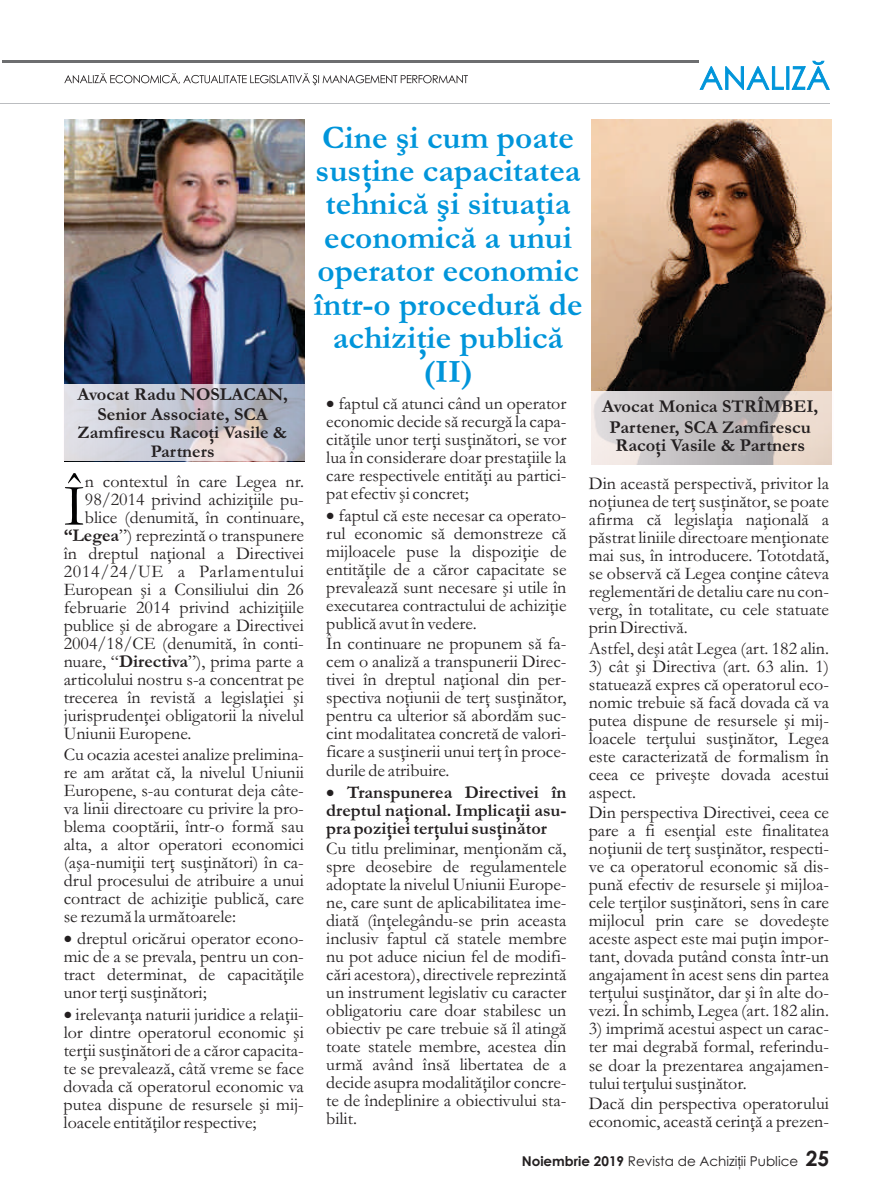
<style>
.page{position:relative;width:893px;height:1191px;background:#fff}
.page>*{position:absolute;margin:0;border:0;box-sizing:border-box;transform-origin:0 0}
.t1{font:60px "Garamond";color:#020203}
.t2{font:700 33px/33.5px "Garamond";color:#0095da;text-align:center}
.t3{font:700 18.3px/20.5px "Garamond";color:#231f20;text-align:center}
.t4{font:18px/18px "Garamond";color:#231f20;text-align:justify}
.t5{font:700 18px/18px "Garamond";color:#231f20;text-align:center}
.t6{font:18px "Garamond";letter-spacing:.04em;color:#231f20}
.t7{font:13.5px "Century Gothic";color:#231f20}
.s1{font-weight:700}
.s2{font-family:"Arial Narrow"}
.s3{font-weight:700;font-size:21px}
</style>
<div class="page">
<hr style="left:2px;top:60px;width:697px;height:3px;background:#6d6e70">
<svg style="left:64px;top:73px;width:404px;height:12px"></svg>
<hr style="left:0;top:103px;width:829px;height:1px;background:#bbbdc0">
<svg style="left:700px;top:61px;width:130px;height:29px"></svg>
<img style="left:64px;top:119px;width:241px;height:265px">
<svg style="left:64px;top:384px;width:241px;height:77px;background:#c9c8d2"></svg>
<img style="left:592px;top:119px;width:240px;height:272px">
<svg style="left:591px;top:391px;width:241px;height:74px;background:#cfc9c7"></svg>
<p class="t3" style="left:77px;top:386px;width:212px">Avocat Radu NOSLACAN,<br>Senior Associate, SCA</p>
<p class="t5" style="left:78px;top:426px;width:211px">Zamfirescu Racoţi Vasile &amp;<br>Partners</p>
<h1 class="t1" style="left:64px;top:485px;width:23px">Î</h1>
<p class="t4" style="left:85px;top:474px;width:221px">n contextul în care Legea nr.</p>
<p class="t4" style="left:85px;top:492px;width:221px">98/2014 privind achiziţiile pu-</p>
<p class="t4" style="left:85px;top:510px;width:221px">blice (denumită, în continuare,</p>
<p class="t4" style="left:64px;top:528px;width:242px"><span class="s1">“Legea</span>”) reprezintă o transpunere</p>
<p class="t4" style="left:64px;top:546px;width:242px">în dreptul naţional a Directivei</p>
<p class="t6" style="left:64px;top:565px;width:242px">2014/24/UE a Parlamentului</p>
<p class="t4" style="left:64px;top:582px;width:242px">European şi a Consiliului din 26</p>
<p class="t4" style="left:64px;top:600px;width:242px">februarie 2014 privind achiziţiile</p>
<p class="t4" style="left:64px;top:618px;width:242px">publice şi de abrogare a Directivei</p>
<p class="t4" style="left:64px;top:636px;width:242px">2004/18/CE (denumită, în conti-</p>
<p class="t4" style="left:64px;top:654px;width:242px">nuare, “<span class="s1">Directiva</span>”), prima parte a</p>
<p class="t4" style="left:64px;top:672px;width:242px">articolului nostru s-a concentrat pe</p>
<p class="t4" style="left:64px;top:690px;width:242px">trecerea în revistă a legislaţiei şi</p>
<p class="t4" style="left:64px;top:709px;width:242px">jurisprudenţei obligatorii la nivelul</p>
<p class="t4" style="left:64px;top:727px;width:129px">Uniunii Europene.</p>
<p class="t4" style="left:64px;top:747px;width:242px">Cu ocazia acestei analize prelimina&shy;re am arătat că, la nivelul Uniunii Europene, s-au conturat deja câte&shy;va linii directoare cu privire la pro&shy;blema cooptării, într-o formă sau alta, a altor operatori economici (aşa-numiţii terţ susţinători) în ca&shy;drul procesului de atribuire a unui contract de achiziţie publică, care se rezumă la următoarele:</p>
<p class="t4" style="left:64px;top:931px;width:242px">• dreptul oricărui operator econo&shy;mic de a se prevala, pentru un con&shy;tract determinat, de capacităţile unor terţi susţinători;</p>
<p class="t4" style="left:64px;top:1007px;width:242px">• irelevanţa naturii juridice a relaţii&shy;lor dintre operatorul economic şi terţii susţinători de a căror capacita&shy;te se prevalează, câtă vreme se face dovada că operatorul economic va putea dispune de resursele şi mij&shy;loacele entităţilor respective;</p>
<h2 class="t2" style="left:314px;top:124px;width:270px">Cine şi cum poate susţine capacitatea tehnică şi situaţia economică a unui operator economic într-o procedură de achiziţie publică (II)</h2>
<p class="t4" style="left:326px;top:396px;width:242px">• faptul că atunci când un operator economic decide să recurgă la capa&shy;cităţile unor terţi susţinători, se vor lua în considerare doar prestaţiile la care respectivele entităţi au partici&shy;pat efectiv şi concret;</p>
<p class="t4" style="left:326px;top:508px;width:242px">• faptul că este necesar ca operato&shy;rul economic să demonstreze că mijloacele puse la dispoziţie de entităţile de a căror capacitate se prevalează sunt necesare şi utile în executarea contractului de achiziţie publică avut în vedere.</p>
<p class="t4" style="left:326px;top:637px;width:242px">În continuare ne propunem să fa&shy;cem o analiză a transpunerii Direc&shy;tivei în dreptul naţional din per&shy;spectiva noţiunii de terţ susţinător, pentru ca ulterior să abordăm suc&shy;cint modalitatea concretă de valori&shy;ficare a susţinerii unui terţ în proce&shy;durile de atribuire.</p>
<p class="t5" style="left:326px;top:785px;width:242px;text-align:justify">• Transpunerea Directivei în dreptul naţional. Implicaţii asu&shy;pra poziţiei terţului susţinător</p>
<p class="t4" style="left:326px;top:841px;width:242px">Cu titlu preliminar, menţionăm că, spre deosebire de regulamentele adoptate la nivelul Uniunii Europe&shy;ne, care sunt de aplicabilitatea ime&shy;diată (înţelegându-se prin aceasta inclusiv faptul că statele membre nu pot aduce niciun fel de modifi&shy;cări acestora), directivele reprezintă un instrument legislativ cu caracter obligatoriu care doar stabilesc un obiectiv pe care trebuie să îl atingă toate statele membre, acestea din urmă având însă libertatea de a decide asupra modalităţilor concre&shy;te de îndeplinire a obiectivului sta&shy;bilit.</p>
<p class="t3" style="left:602px;top:398px;width:218px">Avocat Monica STRÎMBEI,<br>Partener, SCA Zamfirescu</p>
<p class="t3" style="left:615px;top:437px;width:191px">Racoţi Vasile &amp; Partners</p>
<p class="t4" style="left:589px;top:476px;width:242px">Din această perspectivă, privitor la noţiunea de terţ susţinător, se poate afirma că legislaţia naţională a păstrat liniile directoare menţionate mai sus, în introducere. Tototdată, se observă că Legea conţine câteva reglementări de detaliu care nu con&shy;verg, în totalitate, cu cele statuate prin Directivă.</p>
<p class="t4" style="left:589px;top:641px;width:242px">Astfel, deşi atât Legea (art. 182 alin.</p>
<p class="t4" style="left:589px;top:659px;width:242px">3) cât şi Directiva (art. 63 alin. 1) statuează expres că operatorul eco&shy;nomic trebuie să facă dovada că va putea dispune de resursele şi mij&shy;loacele terţului susţinător, Legea este caracterizată de formalism în ceea ce priveşte dovada acestui aspect.</p>
<p class="t4" style="left:589px;top:805px;width:242px">Din perspectiva Directivei, ceea ce pare a fi esenţial este finalitatea noţiunii de terţ susţinător, respecti&shy;ve ca operatorul economic să dis&shy;pună efectiv de resursele şi mijloa&shy;cele terţilor susţinători, sens în care mijlocul prin care se dovedeşte aceste aspect este mai puţin impor&shy;tant, dovada putând consta într-un angajament în acest sens din partea terţului susţinător, dar şi în alte do&shy;vezi. În schimb, Legea (art. 182 alin.</p>
<p class="t4" style="left:589px;top:1022px;width:242px">3) imprimă acestui aspect un carac&shy;ter mai degrabă formal, referindu&shy;se doar la prezentarea angajamen&shy;tului terţului susţinător.</p>
<p class="t4" style="left:589px;top:1096px;width:242px">Dacă din perspectiva operatorului economic, această cerinţă a prezen-</p>
<p class="t7" style="left:522px;top:1155px;width:309px"><span class="s1">Noiembrie 2019</span> Revista de Achizi<span class="s2">ț</span>ii Publice <span class="s3">25</span></p>
</div>
